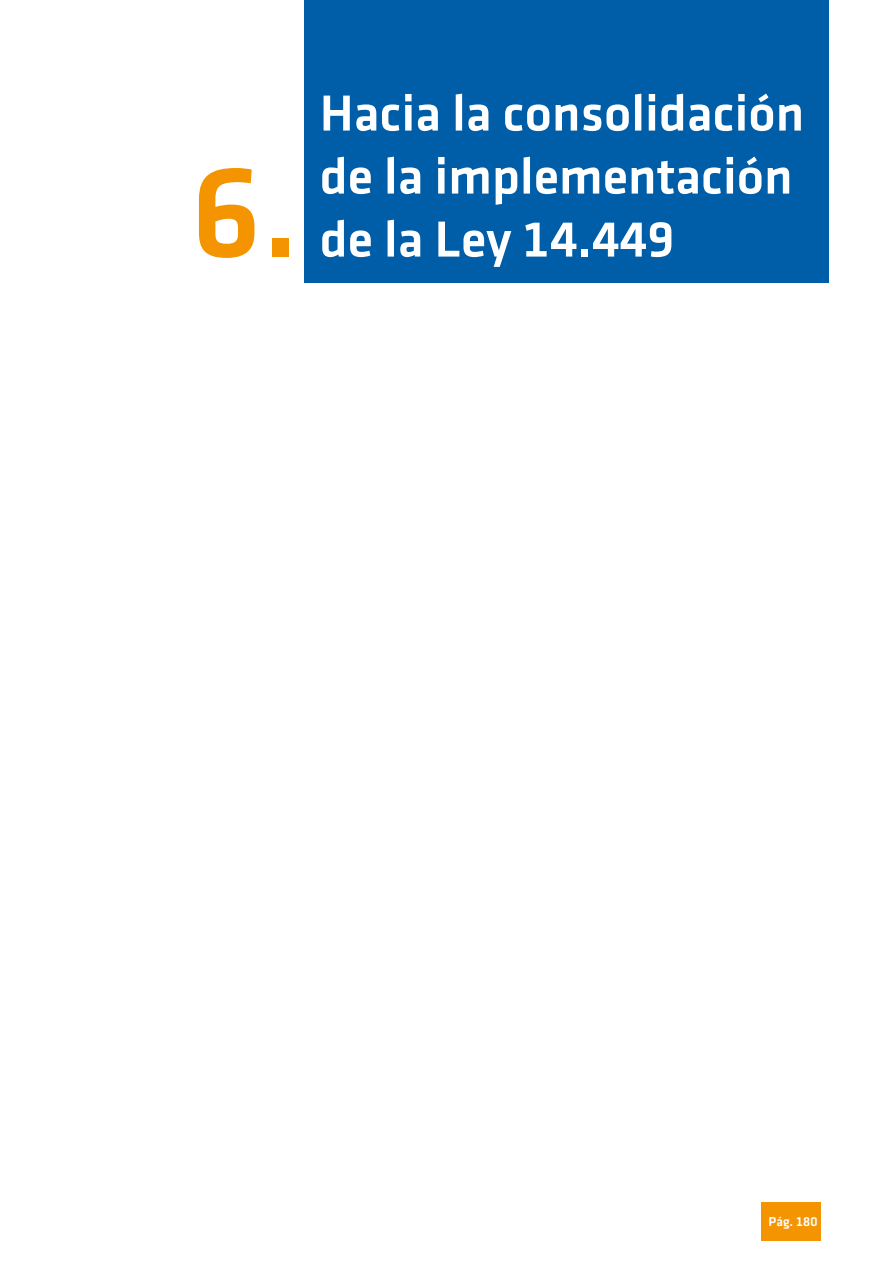
<style>
.page{position:relative;width:893px;height:1263px;background:#fff}
.page>*{position:absolute;margin:0;border:0;box-sizing:border-box;transform-origin:0 0}
.t1{font:135px "Klavika Medium TF";color:#f39400}
.t2{font:52.5px/63px "Klavika Medium TF";color:#fff}
.t3{font:13.5px "Klavika Medium TF";color:#fff}
</style>
<div class="page">
<div style="left:761px;top:1202px;width:60px;height:38px;background:#f39400"></div>
<div style="left:304px;top:0;width:524px;height:282px;background:#005ea8"></div>
<h1 class="t1" style="left:191px;top:140px;width:109px">6.</h1>
<p class="t2" style="left:320px;top:82px;width:486px">Hacia la consolidación de la implementación</p>
<p class="t2" style="left:320px;top:208px;width:356px">de la Ley 14.449</p>
<p class="t3" style="left:769px;top:1214px;width:50px">Pág. 180</p>
</div>
